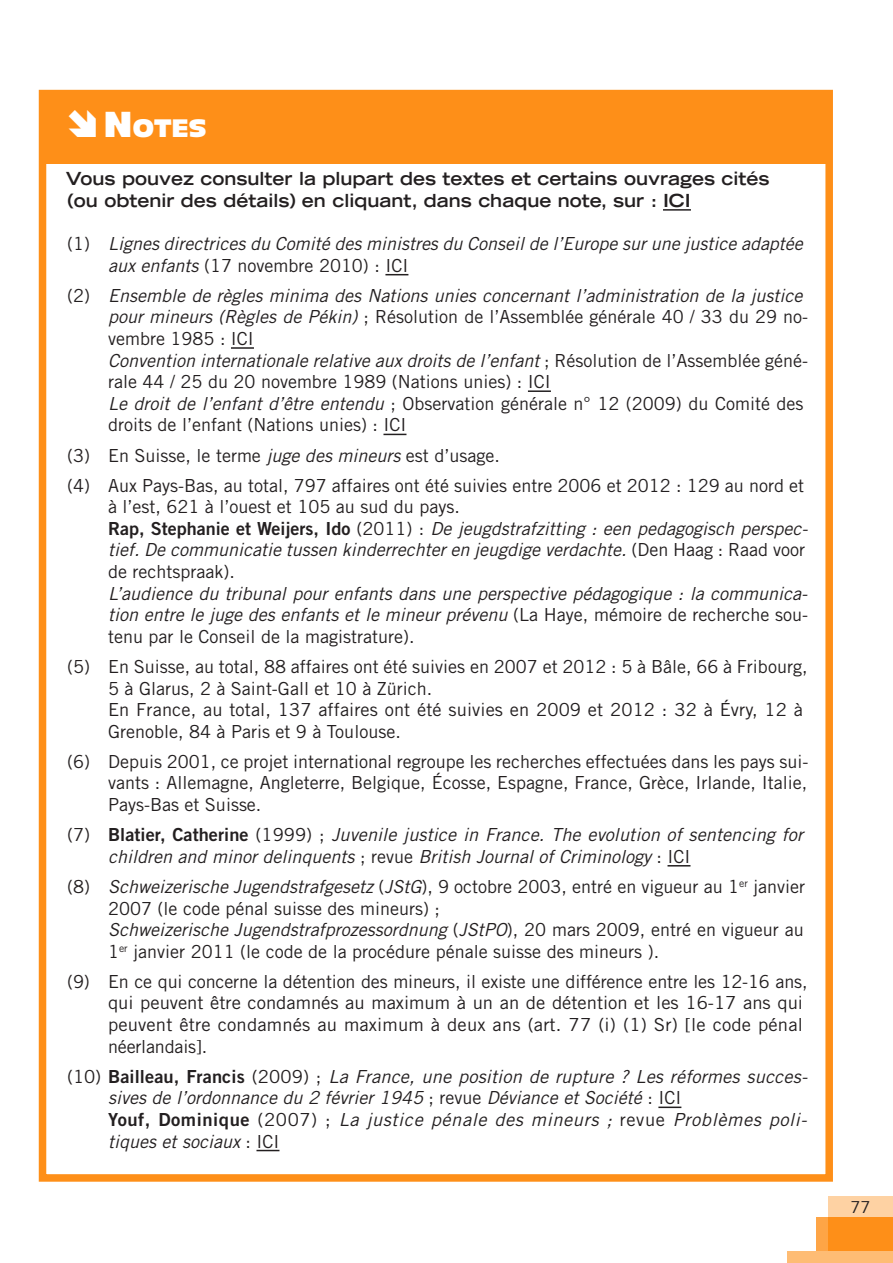
<style>
.page{position:relative;width:893px;height:1263px;background:#fff}
.page>*{position:absolute;margin:0;border:0;box-sizing:border-box;transform-origin:0 0}
.t1{font:25.2px "Majoris";color:#fff}
.t2{font:18px/21.6px "Trade Gothic LT Std";color:#231f20}
.t3{font:italic 18px/21.6px "Trade Gothic LT Std";color:#231f20}
.t4{font:700 expanded 18px/21.6px "Trade Gothic LT Std";color:#231f20}
.t5{font:16.5px "Trade Gothic LT Std";color:#231f20}
.s1{font-size:36px}
.s2{font-style:normal}
.s3{font-style:italic}
.s4{font-family:"Trade Gothic LT Std Bd 2";font-style:normal}
</style>
<div class="page">
<div style="left:828px;top:1196px;width:65px;height:67px;background:#fed2a3"></div>
<div style="left:828px;top:1217px;width:65px;height:46px;background:#fe8f18"></div>
<div style="left:817px;top:1217px;width:11px;height:46px;background:#fea546"></div>
<div style="left:788px;top:1251px;width:105px;height:12px;background:#febc74"></div>
<hr style="left:663px;top:209px;width:28px;height:2px;background:#231f20">
<svg style="left:385px;top:274px;width:23px;height:1px"></svg>
<hr style="left:231px;top:347px;width:23px;height:2px;background:#231f20">
<hr style="left:528px;top:390px;width:23px;height:2px;background:#231f20">
<svg style="left:383px;top:434px;width:23px;height:1px"></svg>
<svg style="left:667px;top:865px;width:23px;height:1px"></svg>
<hr style="left:658px;top:1106px;width:23px;height:2px;background:#231f20">
<svg style="left:256px;top:1150px;width:23px;height:1px"></svg>
<div style="left:39px;top:90px;width:794px;height:1092px;border:8px solid #fe8f18"></div>
<div style="left:42px;top:96px;width:787px;height:67px;background:#fe8f18"></div>
<h1 class="t1" style="left:66px;top:113px;width:142px">➔<span class="s1">N</span> OTES</h1>
<h1 class="t1" style="left:64px;top:118px;width:142px">➔<span class="s1">N</span> OTES</h1>
<p class="t4" style="left:66px;top:168px;width:705px">Vous pouvez consulter la plupart des textes et certains ouvrages cités (ou obtenir des détails) en cliquant, dans chaque note, sur : ICI</p>
<p class="t3" style="left:108px;top:233px;width:696px;text-indent:-41px"><span class="s2">(1)</span> Lignes directrices du Comité des ministres du Conseil de l’Europe sur une justice adaptée aux enfants <span class="s2">(17 novembre 2010) : ICI</span></p>
<p class="t2" style="left:108px;top:284px;width:702px;text-indent:-41px">(2) <span class="s3">Ensemble de règles minima des Nations unies concernant l’administration de la justice pour mineurs (Règles de Pékin)</span> ; Résolution de l’Assemblée générale 40 / 33 du 29 no&shy;vembre 1985 : ICI<br><span class="s3">Convention internationale relative aux droits de l’enfant</span> ; Résolution de l’Assemblée géné&shy;rale 44 / 25 du 20 novembre 1989 (Nations unies) : ICI<br><span class="s3">Le droit de l’enfant d’être entendu</span> ; Observation générale n° 12 (2009) du Comité des droits de l’enfant (Nations unies) : ICI</p>
<p class="t2" style="left:67px;top:440px;width:738px;line-height:30.2px">(3) En Suisse, le terme <span class="s3">juge des mineurs</span> est d’usage.<br>(4) Aux Pays-Bas, au total, 797 affaires ont été suivies entre 2006 et 2012 : 129 au nord et</p>
<p class="t3" style="left:108px;top:496px;width:701px"><span class="s2">à l’est, 621 à l’ouest et 105 au sud du pays.<br></span><span class="s4">Rap, Stephanie et Weijers, Ido</span> <span class="s2">(2011) :</span> De jeugdstrafzitting : een pedagogisch perspec&shy;tief. De communicatie tussen kinderrechter en jeugdige verdachte. <span class="s2">(Den Haag : Raad voor de rechtspraak).</span></p>
<p class="t3" style="left:108px;top:583px;width:702px;text-align:justify">L’audience du tribunal pour enfants dans une perspective pédagogique : la communica&shy;tion entre le juge des enfants et le mineur prévenu <span class="s2">(La Haye, mémoire de recherche sou&shy;tenu par le Conseil de la magistrature).</span></p>
<p class="t2" style="left:108px;top:655px;width:701px;text-indent:-41px">(5) En Suisse, au total, 88 affaires ont été suivies en 2007 et 2012 : 5 à Bâle, 66 à Fribourg, 5 à Glarus, 2 à Saint-Gall et 10 à Zürich.<br>En France, au total, 137 affaires ont été suivies en 2009 et 2012 : 32 à Évry, 12 à Grenoble, 84 à Paris et 9 à Toulouse.</p>
<p class="t2" style="left:108px;top:750px;width:702px;text-align:justify;text-indent:-41px">(6) Depuis 2001, ce projet international regroupe les recherches effectuées dans les pays sui&shy;vants : Allemagne, Angleterre, Belgique, Écosse, Espagne, France, Grèce, Irlande, Italie, Pays-Bas et Suisse.</p>
<p class="t3" style="left:108px;top:824px;width:697px;text-indent:-41px"><span class="s2">(7)</span> <span class="s4">Blatier, Catherine</span> <span class="s2">(1999) ;</span> Juvenile justice in France. The evolution of sentencing for children and minor delinquents <span class="s2">; revue</span> British Journal of Criminology <span class="s2">: ICI</span></p>
<p class="t2" style="left:108px;top:875px;width:698px;text-indent:-41px">(8) <span class="s3">Schweizerische Jugendstrafgesetz</span> (<span class="s3">JStG</span>), 9 octobre 2003, entré en vigueur au 1<sup>er</sup> janvier 2007 (le code pénal suisse des mineurs) ;<br><span class="s3">Schweizerische Jugendstrafprozessordnung</span> (<span class="s3">JStPO</span>), 20 mars 2009, entré en vigueur au 1<sup>er</sup> janvier 2011 (le code de la procédure pénale suisse des mineurs ).</p>
<p class="t2" style="left:108px;top:970px;width:701px;text-indent:-41px">(9) En ce qui concerne la détention des mineurs, il existe une différence entre les 12-16 ans, qui peuvent être condamnés au maximum à un an de détention et les 16-17 ans qui peuvent être condamnés au maximum à deux ans (art. 77 (i) (1) Sr) [le code pénal néerlandais].</p>
<p class="t3" style="left:108px;top:1066px;width:701px;text-indent:-41px"><span class="s2">(10)</span> <span class="s4">Bailleau, Francis</span> <span class="s2">(2009) ;</span> La France, une position de rupture ? Les réformes succes&shy;sives de l’ordonnance du 2 février 1945 <span class="s2">; revue</span> Déviance et Société <span class="s2">: ICI<br></span><span class="s4">Youf, Dominique</span> <span class="s2">(2007) ;</span> La justice pénale des mineurs ; <span class="s2">revue</span> Problèmes poli&shy;tiques et sociaux <span class="s2">: ICI</span></p>
<p class="t5" style="left:850px;top:1197px;width:22px">77</p>
</div>
